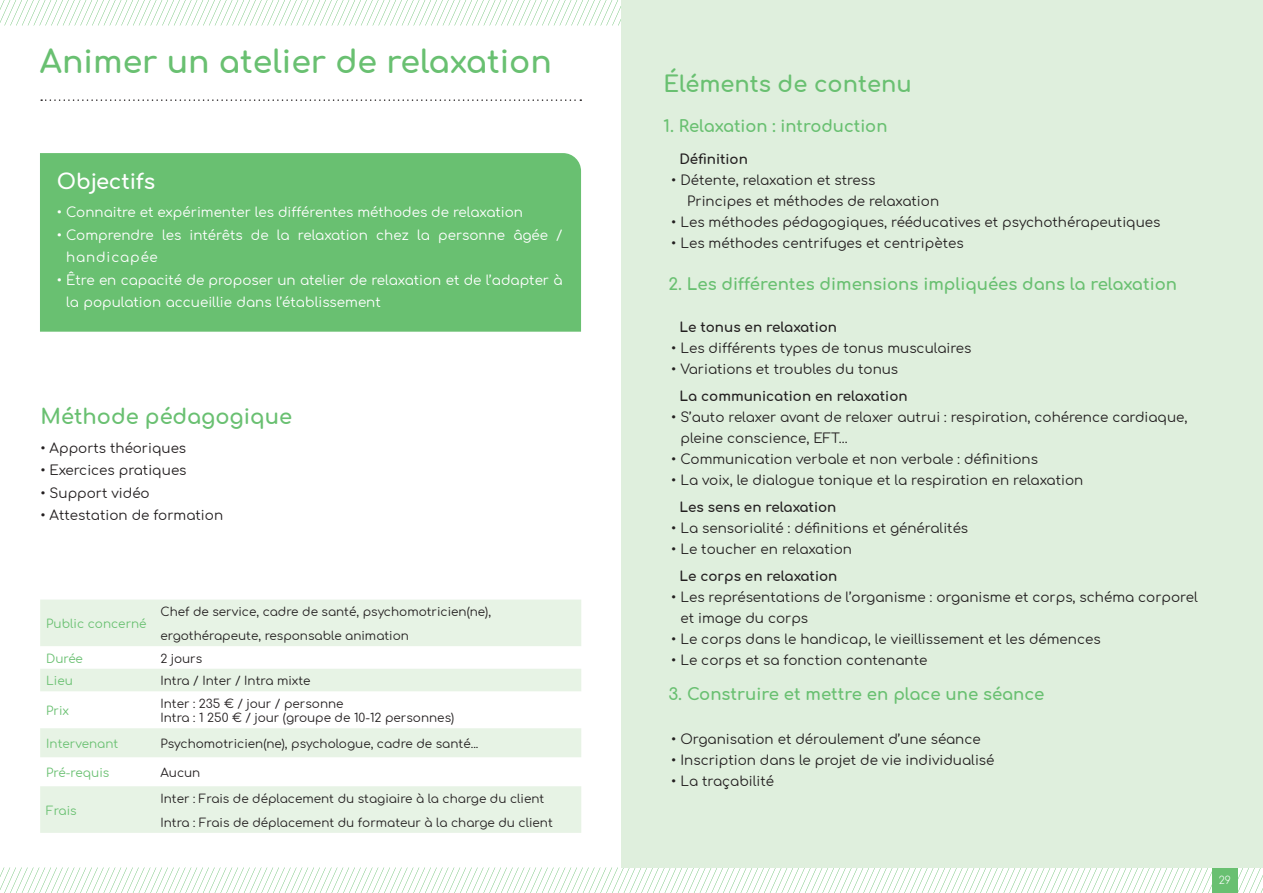
<style>
.page{position:relative;width:1263px;height:893px;background:#fff}
.page>*{position:absolute;margin:0;border:0;box-sizing:border-box;transform-origin:0 0}
.t1{font:700 31.5px "Comfortaa";color:#69c071}
.t2{font:700 22.5px "Comfortaa";color:#69c071}
.t3{font:700 21px "Comfortaa";color:#69c071}
.t4{font:700 21px "Comfortaa";color:#fff}
.t5{font:700 16.5px "Comfortaa";color:#69c071}
.t6{font:13.5px/21px "Comfortaa";color:#231f20}
.t7{font:13.5px/22.5px "Comfortaa";color:#fff}
.t8{font:700 13.5px "Comfortaa";color:#231f20}
.t9{font:13.5px/22.5px "Comfortaa";letter-spacing:.02em;color:#fff;text-align:right}
.t10{font:12px/24px "Comfortaa";color:#231f20}
.t11{font:12px "Comfortaa";color:#69c071}
.t12{font:300 10.5px "Comfortaa";color:#fff}
</style>
<div class="page">
<svg style="left:0;top:867px;width:1263px;height:26px"></svg>
<svg style="left:0;top:0;width:621px;height:26px"></svg>
<div style="left:1212px;top:867px;width:25px;height:26px;background:#69c071"></div>
<div style="left:621px;top:0;width:642px;height:867px;background:#dfefdd"></div>
<svg style="left:41px;top:99px;width:540px;height:2px"></svg>
<div style="left:40px;top:153px;width:541px;height:179px;background:#69c071"></div>
<svg style="left:40px;top:600px;width:541px;height:233px;fill:#e7f3e5"></svg>
<p class="t1" style="left:40px;top:33px;width:513px">Animer un atelier de relaxation</p>
<p class="t4" style="left:57px;top:162px;width:100px">Objectifs</p>
<p class="t7" style="left:57px;top:199px;width:468px">• Connaitre et expérimenter les différentes méthodes de relaxation</p>
<p class="t7" style="left:189px;top:222px;width:55px">intérêts</p>
<p class="t7" style="left:513px;top:222px;width:36px">âgée</p>
<p class="t9" style="left:57px;top:222px;width:102px">• Comprendre handicapée</p>
<p class="t7" style="left:66px;top:267px;width:498px;text-indent:-9px">• Être en capacité de proposer un atelier de relaxation et de ’l adapter à la population accueillie dans ’l établissement</p>
<p class="t7" style="left:556px;top:222px;width:8px">/</p>
<p class="t7" style="left:162px;top:222px;width:21px">les</p>
<p class="t7" style="left:251px;top:222px;width:19px">de</p>
<p class="t7" style="left:277px;top:222px;width:14px">la</p>
<p class="t7" style="left:298px;top:222px;width:72px">relaxation</p>
<p class="t7" style="left:376px;top:222px;width:34px">chez</p>
<p class="t7" style="left:417px;top:222px;width:14px">la</p>
<p class="t7" style="left:438px;top:222px;width:69px">personne</p>
<p class="t3" style="left:40px;top:397px;width:253px">Méthode pédagogique</p>
<p class="t6" style="left:40px;top:436px;width:147px">• Apports théoriques</p>
<p class="t6" style="left:40px;top:458px;width:148px">• Exercices pratiques</p>
<p class="t6" style="left:40px;top:481px;width:111px">• Support vidéo</p>
<p class="t6" style="left:40px;top:503px;width:184px">• Attestation de formation</p>
<p class="t11" style="left:46px;top:613px;width:102px">Public concerné</p>
<p class="t11" style="left:46px;top:648px;width:38px">Durée</p>
<p class="t11" style="left:46px;top:670px;width:28px">Lieu</p>
<p class="t11" style="left:46px;top:700px;width:24px">Prix</p>
<p class="t11" style="left:46px;top:733px;width:74px">Intervenant</p>
<p class="t11" style="left:46px;top:762px;width:65px">Pré-requis</p>
<p class="t11" style="left:46px;top:800px;width:32px">Frais</p>
<p class="t10" style="left:160px;top:598px;width:332px">Chef de service, cadre de santé, psychomotricien(ne ,( ergothérapeute, responsable animation</p>
<p class="t10" style="left:160px;top:645px;width:43px">2 jours</p>
<p class="t10" style="left:160px;top:667px;width:152px">Intra / Inter / Intra mixte</p>
<p class="t10" style="left:160px;top:690px;width:185px">Inter : 235 € / jour / personne</p>
<p class="t10" style="left:160px;top:704px;width:295px">Intra 1: 250 € / jour (groupe de 10-12 personnes(</p>
<p class="t10" style="left:160px;top:730px;width:320px">Psychomotricien(ne ,) psychologue, cadre de santé...</p>
<p class="t10" style="left:160px;top:759px;width:41px">Aucun</p>
<p class="t10" style="left:160px;top:785px;width:385px">Inter : Frais de déplacement du stagiaire à la charge du client</p>
<p class="t10" style="left:160px;top:809px;width:394px">Intra : Frais de déplacement du formateur à la charge du client</p>
<p class="t2" style="left:663px;top:63px;width:250px">Éléments de contenu</p>
<p class="t5" style="left:663px;top:111px;width:225px">1. Relaxation : introduction</p>
<p class="t8" style="left:679px;top:147px;width:70px">Définition</p>
<p class="t6" style="left:671px;top:168px;width:206px">• Détente, relaxation et stress</p>
<p class="t6" style="left:687px;top:189px;width:253px">Principes et méthodes de relaxation</p>
<p class="t6" style="left:671px;top:210px;width:491px">• Les méthodes pédagogiques, rééducatives et psychothérapeutiques</p>
<p class="t6" style="left:671px;top:231px;width:294px">• Les méthodes centrifuges et centripètes</p>
<p class="t5" style="left:668px;top:269px;width:510px">2. Les différentes dimensions impliquées dans la relaxation</p>
<p class="t8" style="left:679px;top:315px;width:159px">Le tonus en relaxation</p>
<p class="t6" style="left:671px;top:336px;width:302px">• Les différents types de tonus musculaires</p>
<p class="t6" style="left:671px;top:357px;width:228px">• Variations et troubles du tonus</p>
<p class="t8" style="left:679px;top:384px;width:230px">La communication en relaxation</p>
<p class="t6" style="left:680px;top:405px;width:509px;text-indent:-9px">• S’auto relaxer avant de relaxer autrui : respiration, cohérence cardiaque, pleine conscience, EFT...</p>
<p class="t6" style="left:671px;top:447px;width:368px">• Communication verbale et non verbale : définitions</p>
<p class="t6" style="left:671px;top:468px;width:414px">• La voix le, dialogue tonique et la respiration en relaxation</p>
<p class="t8" style="left:679px;top:495px;width:159px">Les sens en relaxation</p>
<p class="t6" style="left:671px;top:516px;width:298px">• La sensorialité : définitions et généralités</p>
<p class="t6" style="left:671px;top:537px;width:182px">• Le toucher en relaxation</p>
<p class="t8" style="left:679px;top:564px;width:160px">Le corps en relaxation</p>
<p class="t6" style="left:680px;top:585px;width:519px;text-indent:-9px">• Les représentations de ’l organisme : organisme et corps, schéma corporel et image du corps</p>
<p class="t6" style="left:671px;top:627px;width:431px">• Le corps dans le handicap le, vieillissement et les démences</p>
<p class="t6" style="left:671px;top:648px;width:258px">• Le corps et sa fonction contenante</p>
<p class="t5" style="left:668px;top:679px;width:378px">3. Construire et mettre en place une séance</p>
<p class="t6" style="left:671px;top:727px;width:311px">• Organisation et déroulement d’une séance</p>
<p class="t6" style="left:671px;top:748px;width:325px">• Inscription dans le projet de vie individualisé</p>
<p class="t6" style="left:671px;top:769px;width:104px">• La traçabilité</p>
<p class="t12" style="left:1219px;top:871px;width:14px">29</p>
</div>
